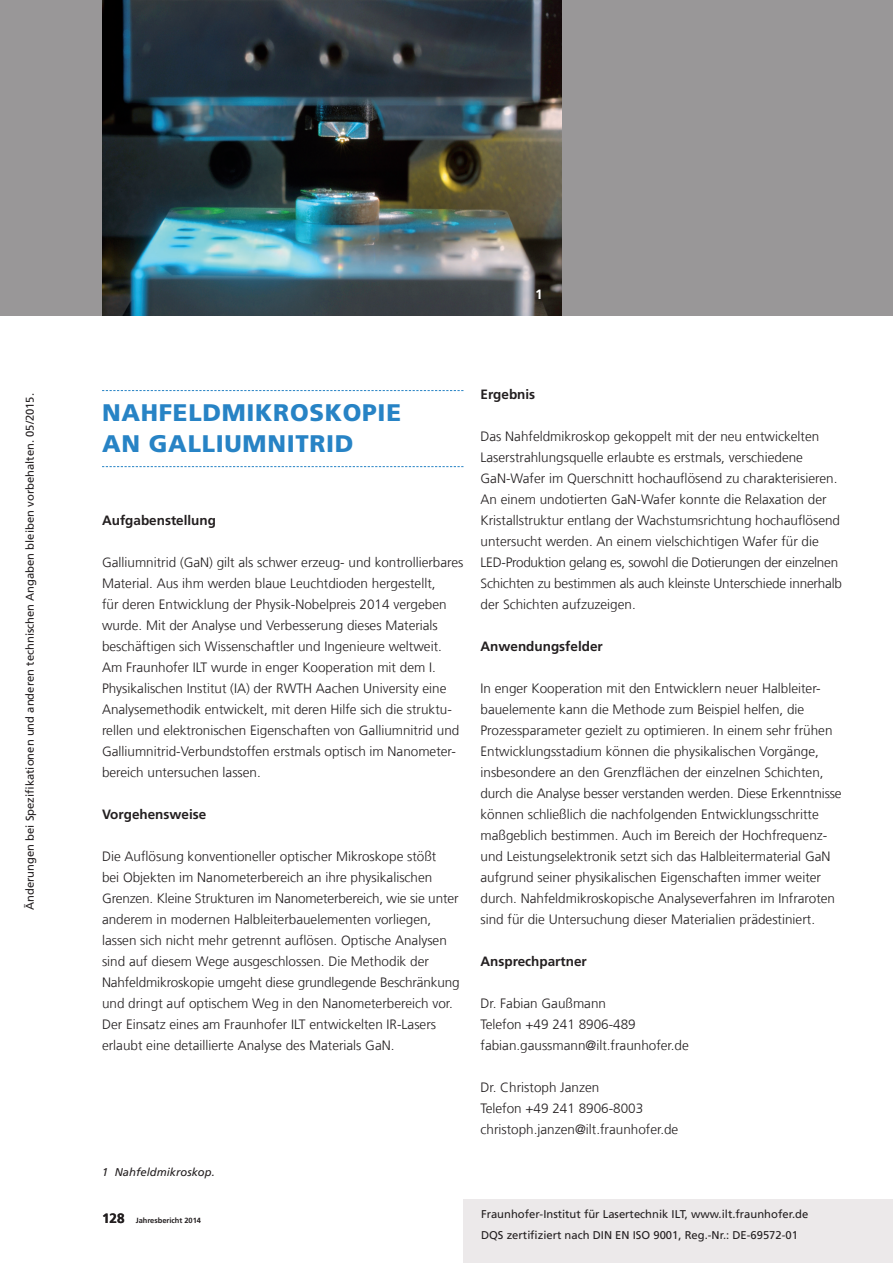
<style>
.page{position:relative;width:893px;height:1263px;background:#fff}
.page>*{position:absolute;margin:0;border:0;box-sizing:border-box;transform-origin:0 0}
.t1{font:900 24px "Frutiger LT Com";letter-spacing:.03em;color:#2783c5}
.t2{font:300 13.5px/21px "Frutiger LT Com";color:#231f20}
.t3{font:700 13.5px "Frutiger LT Com";color:#231f20}
.t4{font:700 13.5px "Frutiger LT Com";color:#fff}
.t5{font:11.25px/21px "Frutiger LT Com";color:#231f20}
.t6{font:italic 11.25px "Frutiger LT Com";color:#231f20}
.t7{font:700 7.5px "Frutiger LT Com";color:#231f20}
.s1{font-size:13.5px}
</style>
<div class="page">
<div style="left:463px;top:1199px;width:430px;height:64px;background:#ece9ea"></div>
<div style="left:0;top:0;width:893px;height:315px;background:#999798"></div>
<img style="left:102px;top:0;width:459px;height:315px">
<svg style="left:102px;top:390px;width:361px;height:1px"></svg>
<svg style="left:102px;top:466px;width:361px;height:1px"></svg>
<p class="t5" style="left:20px;top:910px;width:518px;rotate:-90deg">Änderungen bei Spezifikationen und anderen technischen Angaben bleiben vorbehalten. 05/2015.</p>
<p class="t4" style="left:535px;top:286px;width:9px">1</p>
<h1 class="t1" style="left:102px;top:398px;width:19px">NAH</h1>
<h1 class="t1" style="left:159px;top:398px;width:105px">FELDMIKROSKO</h1>
<h1 class="t1" style="left:362px;top:398px;width:27px">PIE</h1>
<h1 class="t1" style="left:102px;top:429px;width:181px">AN GALLIUMNITRID</h1>
<p class="t3" style="left:102px;top:512px;width:116px">Aufgabenstellung</p>
<p class="t2" style="left:102px;top:552px;width:363px">Galliumnitrid (GaN) gilt als schwer erzeug- und kontrollierbares Material. Aus ihm werden blaue Leuchtdioden hergestellt,<br>für deren Entwicklung der Physik-Nobelpreis 2014 vergeben wurde. Mit der Analyse und Verbesserung dieses Materials beschäftigen sich Wissenschaftler und Ingenieure weltweit.<br>Am Fraunhofer ILT wurde in enger Kooperation mit dem I.<br>Physikalischen Institut (IA) der RWTH Aachen University eine Analysemethodik entwickelt, mit deren Hilfe sich die struktu&shy;rellen und elektronischen Eigenschaften von Galliumnitrid und Galliumnitrid-Verbundstoffen erstmals optisch im Nanometer&shy;bereich untersuchen lassen.</p>
<p class="t3" style="left:102px;top:806px;width:106px">Vorgehensweise</p>
<p class="t2" style="left:102px;top:846px;width:359px">Die Auflösung konventioneller optischer Mikroskope stößt<br>bei Objekten im Nanometerbereich an ihre physikalischen Grenzen. Kleine Strukturen im Nanometerbereich, wie sie unter anderem in modernen Halbleiterbauelementen vorliegen, lassen sich nicht mehr getrennt auflösen. Optische Analysen sind auf diesem Wege ausgeschlossen. Die Methodik der Nahfeldmikroskopie umgeht diese grundlegende Beschränkung und dringt auf optischem Weg in den Nanometerbereich vor.<br>Der Einsatz eines am Fraunhofer ILT entwickelten IR-Lasers erlaubt eine detaillierte Analyse des Materials GaN.</p>
<p class="t6" style="left:102px;top:1166px;width:114px">1 Nahfeldmikroskop.</p>
<p class="t3" style="left:480px;top:387px;width:56px">Ergebnis</p>
<p class="t2" style="left:480px;top:426px;width:363px">Das Nahfeldmikroskop gekoppelt mit der neu entwickelten Laserstrahlungsquelle erlaubte es erstmals, verschiedene GaN-Wafer im Querschnitt hochauflösend zu charakterisieren.<br>An einem undotierten GaN-Wafer konnte die Relaxation der Kristallstruktur entlang der Wachstumsrichtung hochauflösend untersucht werden. An einem vielschichtigen Wafer für die LED-Produktion gelang es, sowohl die Dotierungen der einzelnen Schichten zu bestimmen als auch kleinste Unterschiede innerhalb der Schichten aufzuzeigen.</p>
<p class="t3" style="left:480px;top:639px;width:124px">Anwendungsfelder</p>
<p class="t2" style="left:480px;top:678px;width:363px">In enger Kooperation mit den Entwicklern neuer Halbleiter&shy;bauelemente kann die Methode zum Beispiel helfen, die Prozessparameter gezielt zu optimieren. In einem sehr frühen Entwicklungsstadium können die physikalischen Vorgänge, insbesondere an den Grenzflächen der einzelnen Schichten, durch die Analyse besser verstanden werden. Diese Erkenntnisse können schließlich die nachfolgenden Entwicklungsschritte maßgeblich bestimmen. Auch im Bereich der Hochfrequenz&shy;und Leistungselektronik setzt sich das Halbleitermaterial GaN aufgrund seiner physikalischen Eigenschaften immer weiter durch. Nahfeldmikroskopische Analyseverfahren im Infraroten sind für die Untersuchung dieser Materialien prädestiniert.</p>
<p class="t3" style="left:480px;top:954px;width:108px">Ansprechpartner</p>
<p class="t2" style="left:480px;top:993px;width:210px">Dr. Fabian Gaußmann<br>Telefon +49 241 8906-489 fabian.gaussmann@ilt.fraunhofer.de</p>
<p class="t2" style="left:480px;top:1077px;width:199px">Dr. Christoph Janzen<br>Telefon +49 241 8906-8003 christoph.janzen@ilt.fraunhofer.de</p>
<p class="t7" style="left:102px;top:1216px;width:101px"><span class="s1">128</span> Jahresbericht 2014</p>
<p class="t5" style="left:481px;top:1204px;width:329px">Fraunhofer-Institut für Lasertechnik ILT, www.ilt.fraunhofer.de<br>DQS zertifiziert nach DIN EN ISO 9001, Reg.-Nr.: DE-69572-01</p>
</div>
